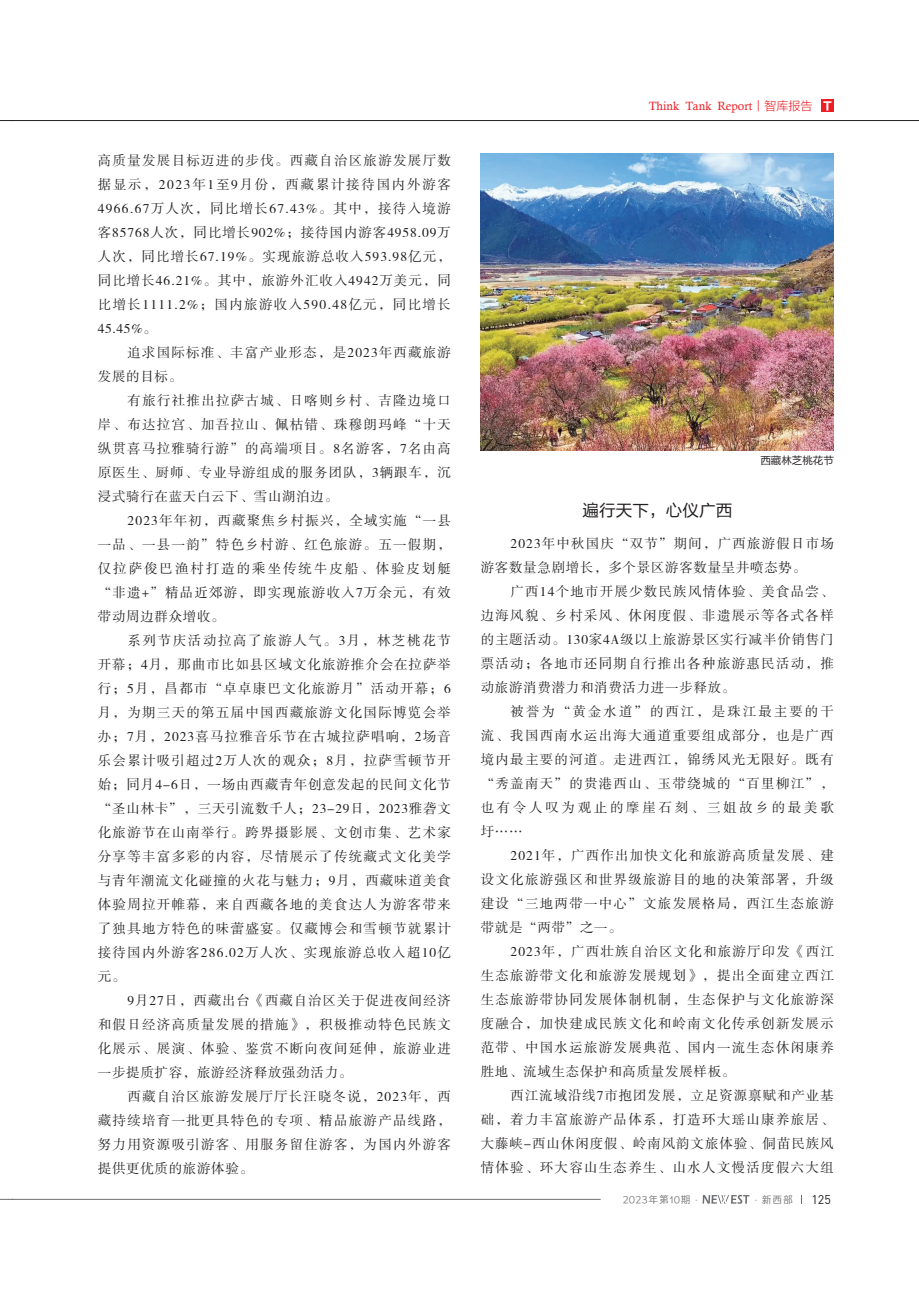
<style>
.page{position:relative;width:919px;height:1289px;background:#fff}
.page>*{position:absolute;margin:0;border:0;box-sizing:border-box;transform-origin:0 0}
.t1{font:16.5px "FZLTHK GBK1 0";letter-spacing:.01em;color:#231f20}
.t2{font:13.5px/24px "FZSSK GBK1 0";letter-spacing:.095em;color:#231f20;text-align:justify}
.t3{font:13.5px/24px "FZSSK GBK1 0";letter-spacing:.05em;color:#231f20}
.t4{font:12.45px "DIN";color:#231f20}
.t5{font:12px "Calisto";color:#ee1d23}
.t6{font:10.5px "FZLTHK GBK1 0";color:#231f20}
.t7{font:9.75px "Loong Flash Sans GB Regular";letter-spacing:.1em;color:#6c6d70}
.s1{font-family:"FZLTXHK GBK1 0"}
.s2{font-family:"FZLTDHK GBK1 0";font-size:11.4px;color:#fff}
</style>
<div class="page">
<svg style="left:0;top:1199px;width:13px;height:1px"></svg>
<svg style="left:0;top:120px;width:13px;height:1px"></svg>
<hr style="left:13px;top:1199px;width:587px;height:1px;background:#6c6d70">
<svg style="left:702px;top:1195px;width:47px;height:8px"></svg>
<hr style="left:13px;top:120px;width:905px;height:1px;background:#231f20">
<div style="left:821px;top:99px;width:12px;height:13px;background:#ee1d23"></div>
<img style="left:480px;top:153px;width:353px;height:297px">
<p class="t2" style="left:98px;top:149px;width:355px">高质量发展目标迈进的步伐。西藏自治区旅游发展厅数据显示，2023年1至9月份，西藏累计接待国内外游客4966.67万人次，同比增长67.43%。其中，接待入境游客85768人次，同比增长902%；接待国内游客4958.09万人次，同比增长67.19%。实现旅游总收入593.98亿元，同比增长46.21%。其中，旅游外汇收入4942万美元，同比增长1111.2%；国内旅游收入590.48亿元，同比增长45.45%。</p>
<p class="t2" style="left:98px;top:341px;width:354px;text-indent:30px">追求国际标准、丰富产业形态，是2023年西藏旅游发展的目标。</p>
<p class="t2" style="left:98px;top:389px;width:354px;text-indent:30px">有旅行社推出拉萨古城、日喀则乡村、吉隆边境口岸、布达拉宫、加吾拉山、佩枯错、珠穆朗玛峰“十天纵贯喜马拉雅骑行游”的高端项目。8名游客，7名由高原医生、厨师、专业导游组成的服务团队，3辆跟车，沉浸式骑行在蓝天白云下、雪山湖泊边。</p>
<p class="t2" style="left:98px;top:509px;width:354px;text-indent:30px">2023年年初，西藏聚焦乡村振兴，全域实施“一县一品、一县一韵”特色乡村游、红色旅游。五一假期，仅拉萨俊巴渔村打造的乘坐传统牛皮船、体验皮划艇“非遗+”精品近郊游，即实现旅游收入7万余元，有效带动周边群众增收。</p>
<p class="t2" style="left:98px;top:629px;width:354px;text-indent:30px">系列节庆活动拉高了旅游人气。3月，林芝桃花节开幕；4月，那曲市比如县区域文化旅游推介会在拉萨举行；5月，昌都市“卓卓康巴文化旅游月”活动开幕；6月，为期三天的第五届中国西藏旅游文化国际博览会举办；7月，2023喜马拉雅音乐节在古城拉萨唱响，2场音乐会累计吸引超过2万人次的观众；8月，拉萨雪顿节开始；同月4-6日，一场由西藏青年创意发起的民间文化节“圣山林卡”，三天引流数千人；23-29日，2023雅砻文化旅游节在山南举行。跨界摄影展、文创市集、艺术家分享等丰富多彩的内容，尽情展示了传统藏式文化美学与青年潮流文化碰撞的火花与魅力；9月，西藏味道美食体验周拉开帷幕，来自西藏各地的美食达人为游客带来了独具地方特色的味蕾盛宴。仅藏博会和雪顿节就累计接待国内外游客286.02万人次、实现旅游总收入超10亿元。</p>
<p class="t2" style="left:98px;top:989px;width:354px;text-indent:30px">9月27日，西藏出台《西藏自治区关于促进夜间经济和假日经济高质量发展的措施》，积极推动特色民族文化展示、展演、体验、鉴赏不断向夜间延伸，旅游业进一步提质扩容，旅游经济释放强劲活力。</p>
<p class="t2" style="left:98px;top:1085px;width:354px;text-indent:30px">西藏自治区旅游发展厅厅长汪晓冬说，2023年，西藏持续培育一批更具特色的专项、精品旅游产品线路，努力用资源吸引游客、用服务留住游客，为国内外游客提供更优质的旅游体验。</p>
<p class="t5" style="left:648px;top:99px;width:186px">Think Tank Report<span class="s1">丨智库报告</span> <span class="s2">Ｔ</span></p>
<p class="t6" style="left:760px;top:454px;width:75px">西藏林芝桃花节</p>
<p class="t1" style="left:582px;top:501px;width:151px">遍行天下，心仪广西</p>
<p class="t3" style="left:480px;top:532px;width:354px;text-indent:30px">2023年中秋国庆“双节”期间，广西旅游假日市场游客数量急剧增长，多个景区游客数量呈井喷态势。</p>
<p class="t2" style="left:480px;top:580px;width:354px;text-indent:30px">广西14个地市开展少数民族风情体验、美食品尝、边海风貌、乡村采风、休闲度假、非遗展示等各式各样的主题活动。130家4A级以上旅游景区实行减半价销售门票活动；各地市还同期自行推出各种旅游惠民活动，推动旅游消费潜力和消费活力进一步释放。</p>
<p class="t2" style="left:480px;top:700px;width:354px;text-indent:30px">被誉为“黄金水道”的西江，是珠江最主要的干流、我国西南水运出海大通道重要组成部分，也是广西境内最主要的河道。走进西江，锦绣风光无限好。既有“秀盖南天”的贵港西山、玉带绕城的“百里柳江”，也有令人叹为观止的摩崖石刻、三姐故乡的最美歌圩……</p>
<p class="t2" style="left:480px;top:844px;width:354px;text-indent:30px">2021年，广西作出加快文化和旅游高质量发展、建设文化旅游强区和世界级旅游目的地的决策部署，升级建设“三地两带一中心”文旅发展格局，西江生态旅游带就是“两带”之一。</p>
<p class="t2" style="left:480px;top:940px;width:354px;text-indent:30px">2023年，广西壮族自治区文化和旅游厅印发《西江生态旅游带文化和旅游发展规划》，提出全面建立西江生态旅游带协同发展体制机制，生态保护与文化旅游深度融合，加快建成民族文化和岭南文化传承创新发展示范带、中国水运旅游发展典范、国内一流生态休闲康养胜地、流域生态保护和高质量发展样板。</p>
<p class="t2" style="left:480px;top:1084px;width:354px;text-indent:30px">西江流域沿线7市抱团发展，立足资源禀赋和产业基础，着力丰富旅游产品体系，打造环大瑶山康养旅居、大藤峡-西山休闲度假、岭南风韵文旅体验、侗苗民族风情体验、环大容山生态养生、山水人文慢活度假六大组</p>
<p class="t7" style="left:623px;top:1194px;width:171px">2023年第10期·　　　　 ·新西部</p>
<p class="t4" style="left:811px;top:1191px;width:19px">125</p>
</div>
